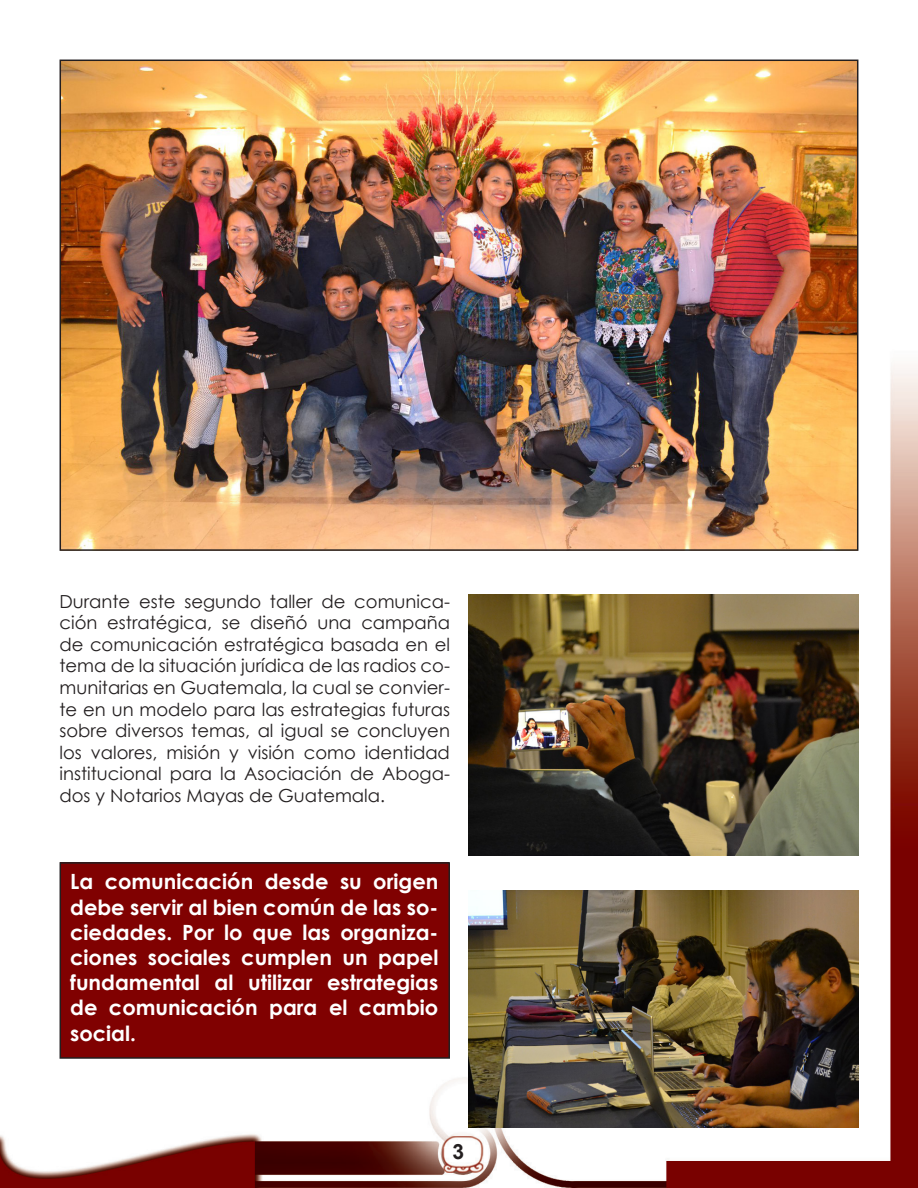
<style>
.page{position:relative;width:918px;height:1188px;background:#fff}
.page>*{position:absolute;margin:0;border:0;box-sizing:border-box;transform-origin:0 0}
.t1{font:700 21px/25.2px "Century Gothic";color:#fff;text-align:justify}
.t2{font:700 21px "Arial";color:#231f20}
.t3{font:18px/21.6px "Century Gothic";color:#231f20;text-align:justify}
</style>
<div class="page">
<img style="left:0;top:59px;width:918px;height:1129px">
<img style="left:63px;top:63px;width:792px;height:485px">
<div style="left:60px;top:863px;width:389px;height:195px;background:#800101"></div>
<div style="left:60px;top:862px;width:390px;height:197px;border:2px solid #231f20"></div>
<img style="left:468px;top:594px;width:390px;height:262px">
<img style="left:468px;top:891px;width:390px;height:237px">
<p class="t3" style="left:60px;top:590px;width:392px">Durante este segundo taller de comunica&shy;ción estratégica, se diseñó una campaña de comunicación estratégica basada en el tema de la situación jurídica de las radios co&shy;munitarias en Guatemala, la cual se convier&shy;te en un modelo para las estrategias futuras sobre diversos temas, al igual se concluyen los valores, misión y visión como identidad institucional para la Asociación de Aboga&shy;dos y Notarios Mayas de Guatemala.</p>
<p class="t1" style="left:70px;top:868px;width:370px">La comunicación desde su origen debe servir al bien común de las so&shy;ciedades. Por lo que las organiza&shy;ciones sociales cumplen un papel fundamental al utilizar estrategias de comunicación para el cambio social.</p>
<p class="t2" style="left:452px;top:1136px;width:13px">3</p>
</div>
